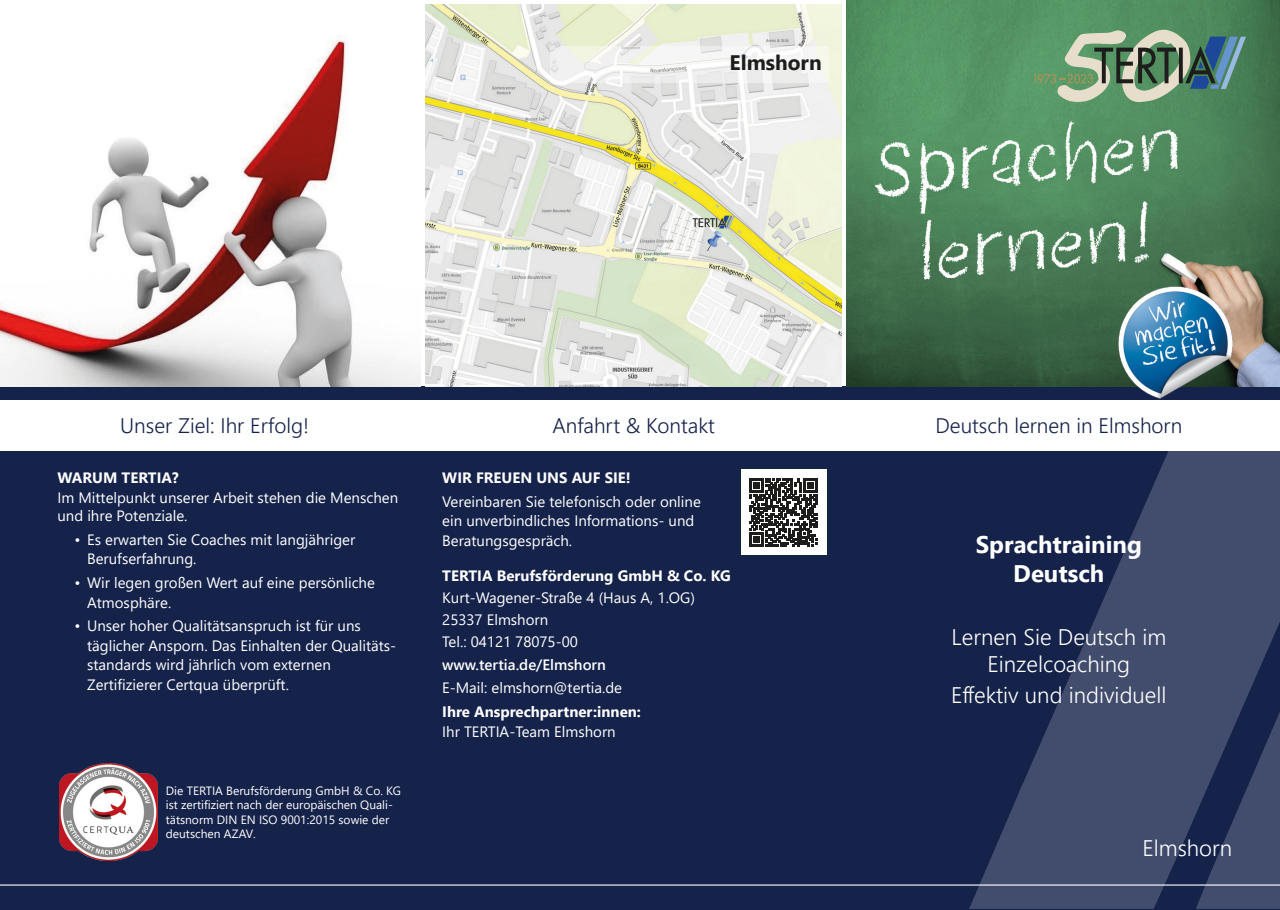
<style>
.page{position:relative;width:1280px;height:910px;background:#fff}
.page>*{position:absolute;margin:0;border:0;box-sizing:border-box;transform-origin:0 0}
.t1{font:700 24px/28.8px "Segoe UI";color:#fff;text-align:center}
.t2{font:300 22.5px/27px "Segoe UI";color:#fff;text-align:center}
.t3{font:300 21px "Segoe UI";color:#15224a}
.t4{font:700 21px "Segoe UI";color:#1d1d1b}
.t5{font:15px/19.5px "Segoe UI";color:#fff}
.t6{font:700 15px "Segoe UI";color:#fff}
.t7{font:600 15px "Segoe UI";color:#fff}
.t8{font:12px/14.4px "Segoe UI";color:#fff}
</style>
<div class="page">
<div style="left:0;top:387px;width:1280px;height:523px;background:#15224a"></div>
<hr style="left:0;top:884px;width:1280px;height:2px;background:#fff">
<svg style="left:1023px;top:451px;width:257px;height:392px;fill:#424d6d"></svg>
<svg style="left:969px;top:783px;width:214px;height:126px"></svg>
<svg style="left:1196px;top:711px;width:84px;height:198px"></svg>
<img style="left:846px;top:0;width:434px;height:387px">
<img style="left:0;top:39px;width:421px;height:348px">
<img style="left:425px;top:4px;width:417px;height:383px">
<svg style="left:550px;top:46px;width:279px;height:37px;fill:#f1f4f1"></svg>
<div style="left:0;top:400px;width:1280px;height:51px;background:#fff"></div>
<svg style="left:1033px;top:30px;width:213px;height:72px;background:#6f9479"></svg>
<img style="left:60px;top:763px;width:97px;height:98px">
<div style="left:741px;top:470px;width:85px;height:85px;background:#fff"></div>
<svg style="left:749px;top:478px;width:69px;height:69px"></svg>
<img style="left:1116px;top:285px;width:118px;height:114px">
<h3 class="t4" style="left:729px;top:42px;width:94px">Elmshorn</h3>
<h3 class="t3" style="left:120px;top:406px;width:190px">Unser Ziel: Ihr Erfolg!</h3>
<h3 class="t3" style="left:552px;top:406px;width:164px">Anfahrt &amp; Kontakt</h3>
<h3 class="t3" style="left:935px;top:406px;width:248px">Deutsch lernen in Elmshorn</h3>
<p class="t6" style="left:57px;top:463px;width:123px">WARUM TERTIA?</p>
<p class="t5" style="left:57px;top:487px;width:342px;line-height:18px">Im Mittelpunkt unserer Arbeit stehen die Menschen und ihre Potenziale.</p>
<p class="t5" style="left:87px;top:528px;width:270px;text-indent:-13px">• Es erwarten Sie Coaches mit langjähriger<br>Berufserfahrung.</p>
<p class="t5" style="left:87px;top:572px;width:289px;text-indent:-13px">• Wir legen großen Wert auf eine persönliche<br>Atmosphäre.</p>
<p class="t5" style="left:87px;top:615px;width:311px;text-indent:-13px">• Unser hoher Qualitätsanspruch ist für uns täglicher Ansporn. Das Einhalten der Qualitäts&shy;standards wird jährlich vom externen Zertifizierer Certqua überprüft.</p>
<p class="t8" style="left:166px;top:782px;width:237px">Die TERTIA Berufsförderung GmbH &amp; Co. KG ist zertifiziert nach der europäischen Quali&shy;tätsnorm DIN EN ISO 9001:2015 sowie der deutschen AZAV.</p>
<p class="t6" style="left:442px;top:463px;width:190px">WIR FREUEN UNS AUF SIE!</p>
<p class="t5" style="left:442px;top:490px;width:260px">Vereinbaren Sie telefonisch oder online ein unverbindliches Informations- und<br>Beratungsgespräch.</p>
<p class="t6" style="left:442px;top:561px;width:290px">TERTIA Berufsförderung GmbH &amp; Co. KG</p>
<p class="t5" style="left:442px;top:585px;width:254px;line-height:22.2px">Kurt-Wagener-Straße 4 (Haus A, 1.OG)<br>25337 Elmshorn<br>Tel.: 04121 78075-00</p>
<p class="t7" style="left:442px;top:650px;width:165px">www.tertia.de/Elmshorn</p>
<p class="t5" style="left:442px;top:677px;width:181px">E-Mail: elmshorn@tertia.de</p>
<p class="t6" style="left:442px;top:698px;width:200px">Ihre Ansprechpartner:innen:</p>
<p class="t5" style="left:442px;top:721px;width:175px">Ihr TERTIA-Team Elmshorn</p>
<h1 class="t1" style="left:976px;top:528px;width:168px">Sprachtraining<br>Deutsch</h1>
<h2 class="t2" style="left:951px;top:621px;width:216px">Lernen Sie Deutsch im<br>Einzelcoaching</h2>
<h2 class="t2" style="left:951px;top:679px;width:217px">Effektiv und individuell</h2>
<h2 class="t2" style="left:1142px;top:832px;width:91px">Elmshorn</h2>
</div>
